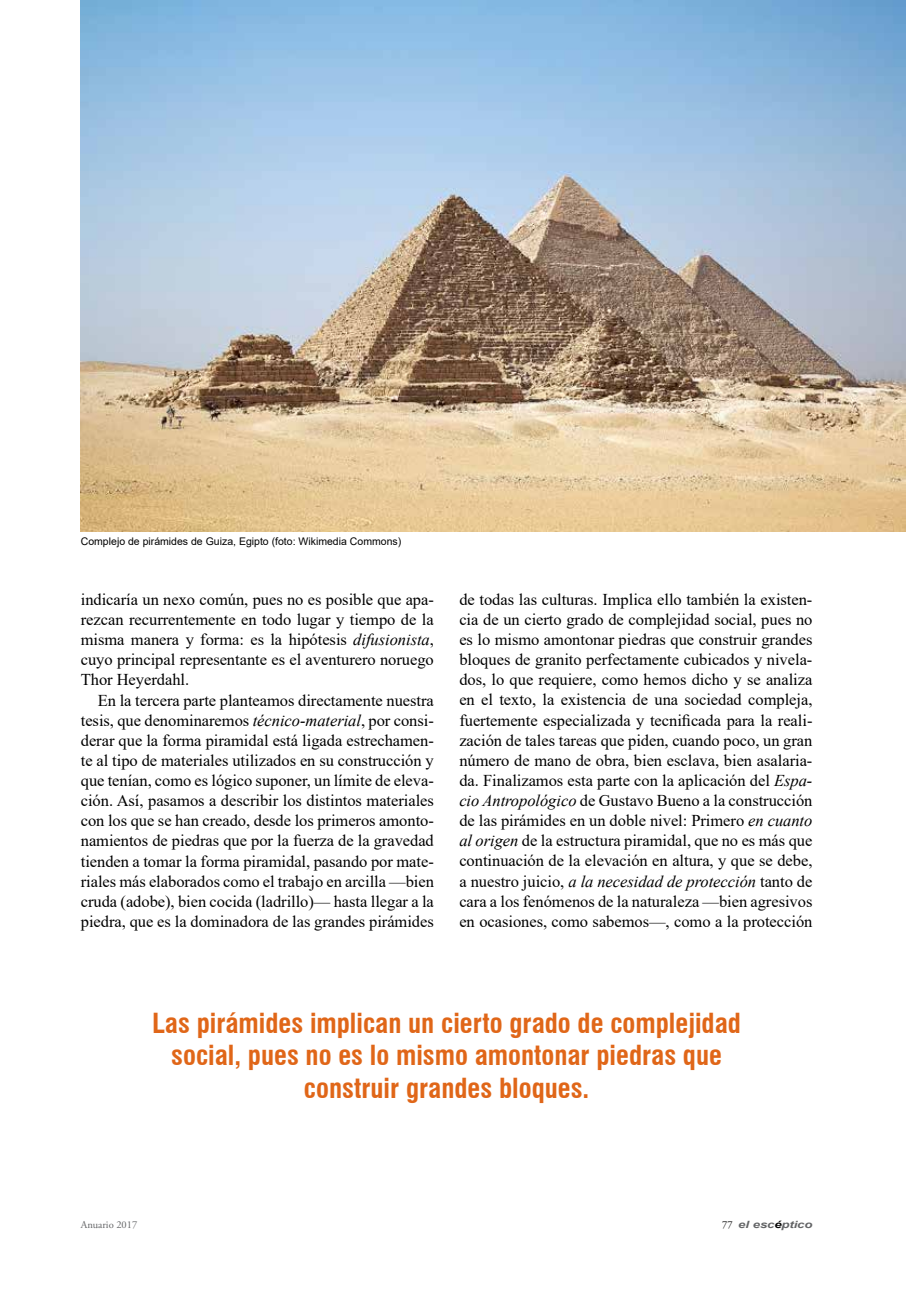
<style>
.page{position:relative;width:906px;height:1289px;background:#fff}
.page>*{position:absolute;margin:0;border:0;box-sizing:border-box;transform-origin:0 0}
.t1{font:700 condensed 27px/32.4px "Swiss 721 BT";color:#e06618;text-align:center}
.t2{font:16.5px/20.1px "Times New Roman";letter-spacing:-.005em;color:#000;text-align:justify}
.t3{font:10.5px "Arial";color:#000}
.t4{font:10.5px "Adobe Garamond Pro";color:#636466}
.t5{font:italic 700 10.05px "Arial";letter-spacing:-.01em;color:#636466;scale:1.32 1}
.s1{font-style:italic}
.s2{font-family:"Adobe Garamond Pro";font-weight:400;font-style:normal;font-size:10.5px;color:#000}
.s3{color:#000}
</style>
<div class="page">
<img style="left:81px;top:0;width:825px;height:531px">
<p class="t3" style="left:81px;top:533px;width:322px">Complejo de pirámides de Guiza, Egipto (foto: Wikimedia Commons)</p>
<p class="t2" style="left:81px;top:588px;width:355px">indicaría un nexo común, pues no es posible que apa&shy;rezcan recurrentemente en todo lugar y tiempo de la misma manera y forma: es la hipótesis <span class="s1">difusionista</span>, cuyo principal representante es el aventurero noruego Thor Heyerdahl.</p>
<p class="t2" style="left:81px;top:689px;width:355px;text-indent:17px">En la tercera parte planteamos directamente nuestra tesis, que denominaremos <span class="s1">técnico-material</span>, por consi&shy;derar que la forma piramidal está ligada estrechamen&shy;te al tipo de materiales utilizados en su construcción y que tenían, como es lógico suponer, un límite de eleva&shy;ción. Así, pasamos a describir los distintos materiales con los que se han creado, desde los primeros amonto&shy;namientos de piedras que por la fuerza de la gravedad tienden a tomar la forma piramidal, pasando por mate&shy;riales más elaborados como el trabajo en arcilla —bien cruda (adobe), bien cocida (ladrillo)— hasta llegar a la piedra, que es la dominadora de las grandes pirámides</p>
<p class="t2" style="left:459px;top:588px;width:355px">de todas las culturas. Implica ello también la existen&shy;cia de un cierto grado de complejidad social, pues no es lo mismo amontonar piedras que construir grandes bloques de granito perfectamente cubicados y nivela&shy;dos, lo que requiere, como hemos dicho y se analiza en el texto, la existencia de una sociedad compleja, fuertemente especializada y tecnificada para la reali&shy;zación de tales tareas que piden, cuando poco, un gran número de mano de obra, bien esclava, bien asalaria&shy;da. Finalizamos esta parte con la aplicación del <span class="s1">Espa&shy;cio Antropológico</span> de Gustavo Bueno a la construcción de las pirámides en un doble nivel: Primero <span class="s1">en cuanto al origen</span> de la estructura piramidal, que no es más que continuación de la elevación en altura, y que se debe, a nuestro juicio, <span class="s1">a la necesidad de protección</span> tanto de cara a los fenómenos de la naturaleza —bien agresivos en ocasiones, como sabemos—, como a la protección</p>
<h1 class="t1" style="left:152px;top:1006px;width:590px">Las pirámides implican un cierto grado de complejidad social, pues no es lo mismo amontonar piedras que construir grandes bloques.</h1>
<p class="t4" style="left:81px;top:1217px;width:58px">Anuario 2017</p>
<p class="t5" style="left:722px;top:1217px;width:70px"><span class="s2">77</span> el esc<span class="s3">é</span>ptico</p>
</div>
